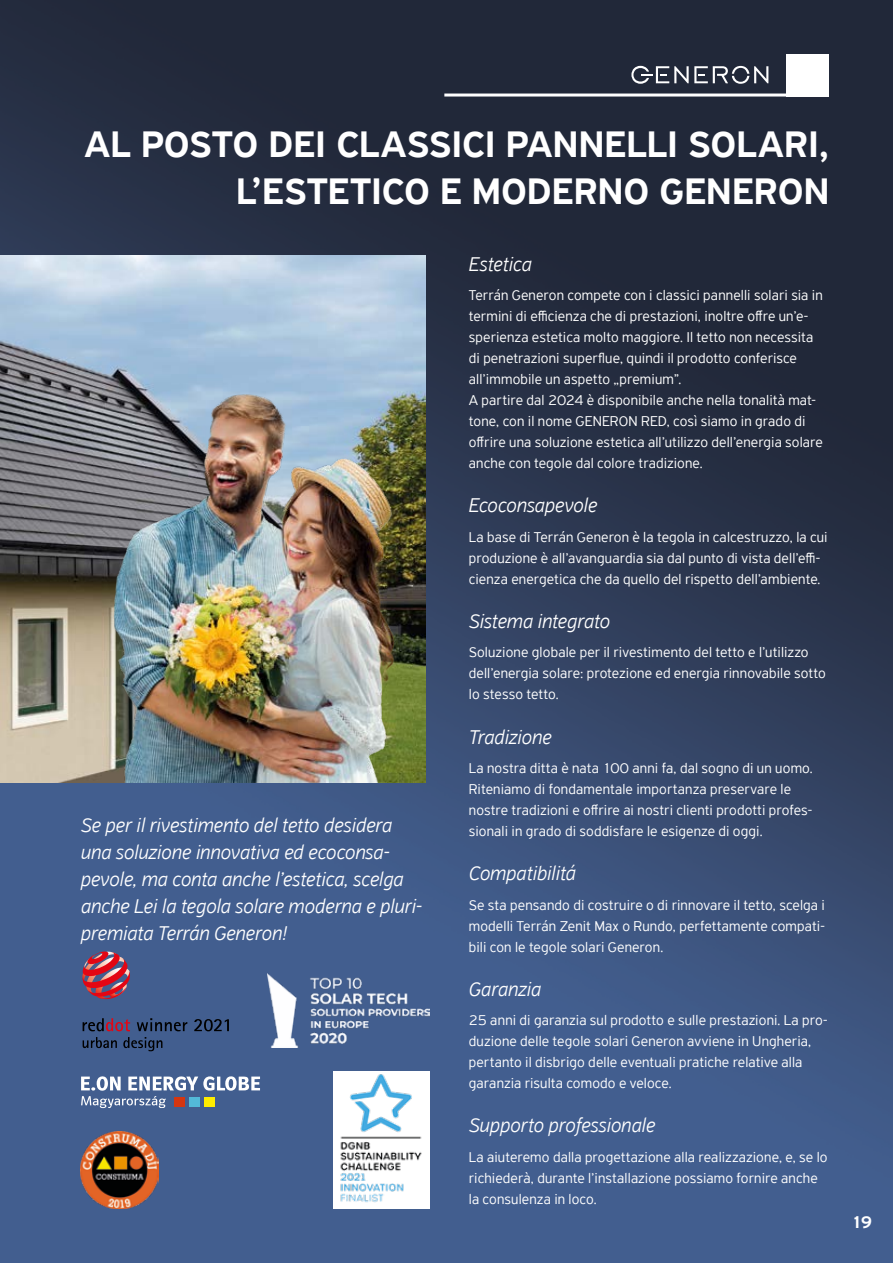
<style>
.page{position:relative;width:893px;height:1263px;background:#fff}
.page>*{position:absolute;margin:0;border:0;box-sizing:border-box;transform-origin:0 0}
.t1{font:500 39px/46.8px "PF Highway Sans Pro";letter-spacing:.005em;color:#fff;text-align:right}
.t2{font:italic 300 21px/27px "PF Highway Sans Pro";letter-spacing:-.005em;color:#fff}
.t3{font:500 18px "PF Highway Sans Pro";color:#fff}
.t4{font:300 15px/21px "PF Highway Sans Pro";letter-spacing:.01em;color:#fff}
</style>
<div class="page">
<img style="left:0;top:0;width:893px;height:1263px">
<div style="left:787px;top:54px;width:42px;height:43px;background:#fff"></div>
<hr style="left:444px;top:94px;width:343px;height:3px;background:#fff">
<img style="left:0;top:255px;width:425px;height:527px">
<svg style="left:81px;top:1076px;width:179px;height:32px"></svg>
<div style="left:205px;top:1097px;width:10px;height:10px;background:#ffed00"></div>
<svg style="left:631px;top:66px;width:137px;height:18px"></svg>
<img style="left:81px;top:1132px;width:77px;height:77px">
<img style="left:268px;top:974px;width:162px;height:74px">
<svg style="left:83px;top:1037px;width:79px;height:14px"></svg>
<svg style="left:137px;top:1018px;width:92px;height:13px"></svg>
<svg style="left:83px;top:1018px;width:47px;height:13px"></svg>
<svg style="left:82px;top:951px;width:48px;height:48px"></svg>
<img style="left:333px;top:1071px;width:96px;height:138px">
<img style="left:73px;top:368px;width:335px;height:414px">
<h1 class="t1" style="left:84px;top:121px;width:746px">AL POSTO DEI CLASSICI PANNELLI SOLARI,<br>L’ESTETICO E MODERNO GENERON</h1>
<h2 class="t2" style="left:81px;top:812px;width:343px">Se per il rivestimento del tetto desidera una soluzione innovativa ed ecoconsa&shy;pevole, ma conta anche l’estetica, scelga anche Lei la tegola solare moderna e pluri&shy;premiata Terrán Generon!</h2>
<h2 class="t2" style="left:469px;top:251px;width:64px">Estetica</h2>
<p class="t4" style="left:469px;top:285px;width:355px">Terrán Generon compete con i classici pannelli solari sia in termini di efficienza che di prestazioni, inoltre offre un’e&shy;sperienza estetica molto maggiore. Il tetto non necessita di penetrazioni superflue, quindi il prodotto conferisce all’immobile un aspetto „premium”.<br>A partire dal 2024 è disponibile anche nella tonalità mat&shy;tone, con il nome GENERON RED, così siamo in grado di offrire una soluzione estetica all’utilizzo dell’energia solare anche con tegole dal colore tradizione.</p>
<h2 class="t2" style="left:469px;top:492px;width:130px">Ecoconsapevole</h2>
<p class="t4" style="left:469px;top:526px;width:360px">La base di Terrán Generon è la tegola in calcestruzzo, la cui produzione è all’avanguardia sia dal punto di vista dell’effi&shy;cienza energetica che da quello del rispetto dell’ambiente.</p>
<h2 class="t2" style="left:469px;top:608px;width:143px">Sistema integrato</h2>
<p class="t4" style="left:469px;top:642px;width:359px">Soluzione globale per il rivestimento del tetto e l’utilizzo dell’energia solare: protezione ed energia rinnovabile sotto lo stesso tetto.</p>
<h2 class="t2" style="left:469px;top:723px;width:84px">Tradizione</h2>
<p class="t4" style="left:469px;top:757px;width:345px">La nostra ditta è nata 100 anni fa, dal sogno di un uomo.<br>Riteniamo di fondamentale importanza preservare le nostre tradizioni e offrire ai nostri clienti prodotti profes&shy;sionali in grado di soddisfare le esigenze di oggi.</p>
<h2 class="t2" style="left:469px;top:860px;width:108px">Compatibilitá</h2>
<p class="t4" style="left:469px;top:894px;width:358px;text-align:justify">Se sta pensando di costruire o di rinnovare il tetto, scelga i modelli Terrán Zenit Max o Rundo, perfettamente compati&shy;bili con le tegole solari Generon.</p>
<h2 class="t2" style="left:469px;top:975px;width:74px">Garanzia</h2>
<p class="t4" style="left:469px;top:1009px;width:360px">25 anni di garanzia sul prodotto e sulle prestazioni. La pro&shy;duzione delle tegole solari Generon avviene in Ungheria, pertanto il disbrigo delle eventuali pratiche relative alla garanzia risulta comodo e veloce.</p>
<h2 class="t2" style="left:469px;top:1112px;width:188px">Supporto professionale</h2>
<p class="t4" style="left:469px;top:1146px;width:360px">La aiuteremo dalla progettazione alla realizzazione, e, se lo richiederà, durante l’installazione possiamo fornire anche la consulenza in loco.</p>
<p class="t3" style="left:851px;top:1212px;width:23px">19</p>
</div>
